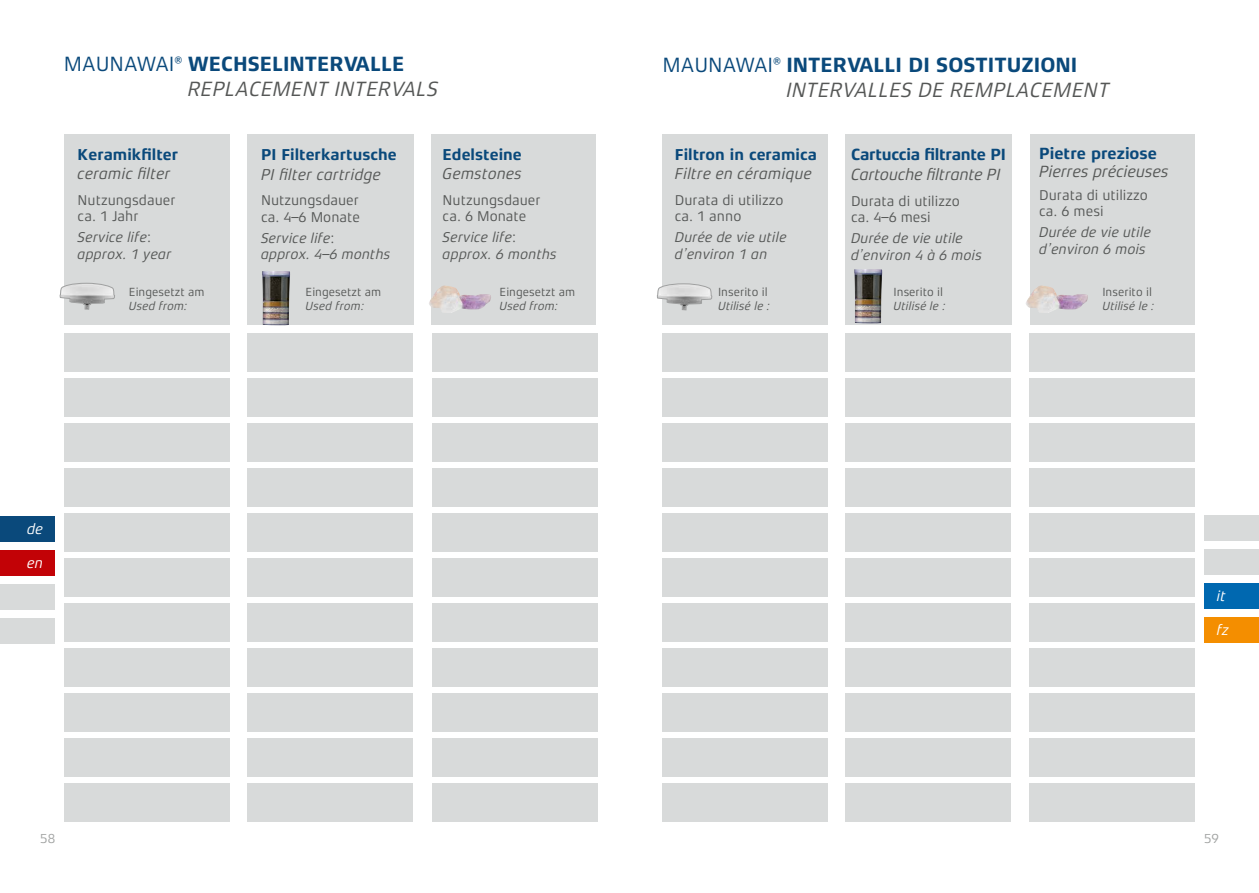
<style>
.page{position:relative;width:1259px;height:893px;background:#fff}
.page>*{position:absolute;margin:0;border:0;box-sizing:border-box;transform-origin:0 0}
.t1{font:italic 21px "Xenois Sans Pro";color:#555756}
.t2{font:700 21px "Xenois Sans Pro";color:#0a497b}
.t3{font:21px "Xenois Sans Pro";color:#0a497b}
.t4{font:italic 16.5px "Xenois Sans Pro";letter-spacing:-.015em;color:#555756}
.t5{font:700 16.5px "Xenois Sans Pro";color:#0a497b}
.t6{font:700 16.05px "Xenois Sans Pro";color:#0a497b}
.t7{font:italic 16.05px "Xenois Sans Pro";color:#555756}
.t8{font:italic 15px "Xenois Sans Pro";color:#fff}
.t9{font:italic 14.4px/16.5px "Xenois Sans Pro";color:#555756}
.t10{font:14.4px/16.5px "Xenois Sans Pro";color:#555756}
.t11{font:13.5px "Xenois Sans Pro";color:#a1a3a2}
.t12{font:12px "Xenois Sans Pro";color:#555756}
.t13{font:italic 12px "Xenois Sans Pro";color:#555756}
.s1{font-weight:700}
.s2{font-style:normal}
.s3{font-weight:400}
</style>
<div class="page">
<div style="left:1030px;top:134px;width:164px;height:190px;background:#d8dada"></div>
<div style="left:662px;top:134px;width:166px;height:190px;background:#d8dada"></div>
<div style="left:661px;top:333px;width:166px;height:39px;background:#d8dada"></div>
<div style="left:661px;top:378px;width:166px;height:39px;background:#d8dada"></div>
<div style="left:661px;top:423px;width:166px;height:39px;background:#d8dada"></div>
<div style="left:661px;top:468px;width:166px;height:39px;background:#d8dada"></div>
<div style="left:661px;top:513px;width:166px;height:39px;background:#d8dada"></div>
<div style="left:661px;top:558px;width:166px;height:39px;background:#d8dada"></div>
<div style="left:661px;top:603px;width:166px;height:39px;background:#d8dada"></div>
<div style="left:661px;top:648px;width:166px;height:39px;background:#d8dada"></div>
<div style="left:661px;top:693px;width:166px;height:39px;background:#d8dada"></div>
<div style="left:661px;top:738px;width:166px;height:39px;background:#d8dada"></div>
<div style="left:661px;top:783px;width:166px;height:39px;background:#d8dada"></div>
<div style="left:845px;top:134px;width:167px;height:190px;background:#d8dada"></div>
<div style="left:845px;top:333px;width:166px;height:39px;background:#d8dada"></div>
<div style="left:845px;top:378px;width:166px;height:39px;background:#d8dada"></div>
<div style="left:845px;top:423px;width:166px;height:39px;background:#d8dada"></div>
<div style="left:845px;top:468px;width:166px;height:39px;background:#d8dada"></div>
<div style="left:845px;top:513px;width:166px;height:39px;background:#d8dada"></div>
<div style="left:845px;top:558px;width:166px;height:39px;background:#d8dada"></div>
<div style="left:845px;top:603px;width:166px;height:39px;background:#d8dada"></div>
<div style="left:845px;top:648px;width:166px;height:39px;background:#d8dada"></div>
<div style="left:845px;top:693px;width:166px;height:39px;background:#d8dada"></div>
<div style="left:845px;top:738px;width:166px;height:39px;background:#d8dada"></div>
<div style="left:845px;top:783px;width:166px;height:39px;background:#d8dada"></div>
<div style="left:1029px;top:333px;width:166px;height:39px;background:#d8dada"></div>
<div style="left:1029px;top:378px;width:166px;height:39px;background:#d8dada"></div>
<div style="left:1029px;top:423px;width:166px;height:39px;background:#d8dada"></div>
<div style="left:1029px;top:468px;width:166px;height:39px;background:#d8dada"></div>
<div style="left:1029px;top:513px;width:166px;height:39px;background:#d8dada"></div>
<div style="left:1029px;top:558px;width:166px;height:39px;background:#d8dada"></div>
<div style="left:1029px;top:603px;width:166px;height:39px;background:#d8dada"></div>
<div style="left:1029px;top:648px;width:166px;height:39px;background:#d8dada"></div>
<div style="left:1029px;top:693px;width:166px;height:39px;background:#d8dada"></div>
<div style="left:1029px;top:738px;width:166px;height:39px;background:#d8dada"></div>
<div style="left:1029px;top:783px;width:166px;height:39px;background:#d8dada"></div>
<div style="left:1204px;top:617px;width:55px;height:25px;background:#f48e00"></div>
<div style="left:1204px;top:583px;width:55px;height:25px;background:#0068b0"></div>
<div style="left:1204px;top:549px;width:55px;height:25px;background:#d8dada"></div>
<div style="left:1204px;top:515px;width:55px;height:25px;background:#d8dada"></div>
<div style="left:0;top:618px;width:55px;height:26px;background:#d8dada"></div>
<div style="left:0;top:584px;width:55px;height:26px;background:#d8dada"></div>
<div style="left:0;top:550px;width:55px;height:26px;background:#c20206"></div>
<div style="left:0;top:516px;width:55px;height:25px;background:#0a497b"></div>
<div style="left:432px;top:134px;width:164px;height:190px;background:#d8dada"></div>
<div style="left:64px;top:134px;width:166px;height:190px;background:#d8dada"></div>
<div style="left:64px;top:333px;width:166px;height:39px;background:#d8dada"></div>
<div style="left:64px;top:378px;width:166px;height:39px;background:#d8dada"></div>
<div style="left:64px;top:423px;width:166px;height:39px;background:#d8dada"></div>
<div style="left:64px;top:468px;width:166px;height:39px;background:#d8dada"></div>
<div style="left:64px;top:513px;width:166px;height:39px;background:#d8dada"></div>
<div style="left:64px;top:558px;width:166px;height:39px;background:#d8dada"></div>
<div style="left:64px;top:603px;width:166px;height:39px;background:#d8dada"></div>
<div style="left:64px;top:648px;width:166px;height:39px;background:#d8dada"></div>
<div style="left:64px;top:693px;width:166px;height:39px;background:#d8dada"></div>
<div style="left:64px;top:738px;width:166px;height:39px;background:#d8dada"></div>
<div style="left:64px;top:783px;width:166px;height:39px;background:#d8dada"></div>
<div style="left:247px;top:135px;width:166px;height:190px;background:#d8dada"></div>
<div style="left:247px;top:333px;width:166px;height:39px;background:#d8dada"></div>
<div style="left:247px;top:378px;width:166px;height:39px;background:#d8dada"></div>
<div style="left:247px;top:423px;width:166px;height:39px;background:#d8dada"></div>
<div style="left:247px;top:468px;width:166px;height:39px;background:#d8dada"></div>
<div style="left:247px;top:513px;width:166px;height:39px;background:#d8dada"></div>
<div style="left:247px;top:558px;width:166px;height:39px;background:#d8dada"></div>
<div style="left:247px;top:603px;width:166px;height:39px;background:#d8dada"></div>
<div style="left:247px;top:648px;width:166px;height:39px;background:#d8dada"></div>
<div style="left:247px;top:693px;width:166px;height:39px;background:#d8dada"></div>
<div style="left:247px;top:738px;width:166px;height:39px;background:#d8dada"></div>
<div style="left:247px;top:783px;width:166px;height:39px;background:#d8dada"></div>
<div style="left:432px;top:333px;width:165px;height:39px;background:#d8dada"></div>
<div style="left:432px;top:378px;width:165px;height:39px;background:#d8dada"></div>
<div style="left:432px;top:423px;width:165px;height:39px;background:#d8dada"></div>
<div style="left:432px;top:468px;width:165px;height:39px;background:#d8dada"></div>
<div style="left:432px;top:513px;width:165px;height:39px;background:#d8dada"></div>
<div style="left:432px;top:558px;width:165px;height:39px;background:#d8dada"></div>
<div style="left:432px;top:603px;width:165px;height:39px;background:#d8dada"></div>
<div style="left:432px;top:648px;width:165px;height:39px;background:#d8dada"></div>
<div style="left:432px;top:693px;width:165px;height:39px;background:#d8dada"></div>
<div style="left:432px;top:738px;width:165px;height:39px;background:#d8dada"></div>
<div style="left:432px;top:783px;width:165px;height:39px;background:#d8dada"></div>
<svg style="left:60px;top:283px;width:55px;height:27px"></svg>
<svg style="left:657px;top:283px;width:55px;height:27px"></svg>
<img style="left:262px;top:271px;width:28px;height:54px">
<img style="left:854px;top:269px;width:28px;height:55px">
<img style="left:429px;top:285px;width:62px;height:28px">
<img style="left:1026px;top:285px;width:62px;height:28px">
<h1 class="t3" style="left:64px;top:52px;width:181px">MAUNAWAI® <span class="s1">Wechseli</span></h1>
<h1 class="t2" style="left:289px;top:52px;width:93px">ntervalle</h1>
<h1 class="t1" style="left:188px;top:77px;width:252px">REPLACEMENT INTERVALS</h1>
<p class="t6" style="left:78px;top:145px;width:102px">Keramikfilter</p>
<p class="t7" style="left:78px;top:165px;width:94px">ceramic filter</p>
<p class="t10" style="left:78px;top:192px;width:100px">Nutzungsdauer ca. 1 Jahr</p>
<p class="t9" style="left:78px;top:229px;width:95px">Service life<span class="s2">: </span>approx. 1 year</p>
<p class="t12" style="left:129px;top:285px;width:77px">Eingesetzt am</p>
<p class="t13" style="left:129px;top:299px;width:60px">Used from:</p>
<p class="t6" style="left:261px;top:146px;width:137px">PI Filterkartusche</p>
<p class="t7" style="left:261px;top:165px;width:122px">PI filter cartridge</p>
<p class="t10" style="left:261px;top:192px;width:101px">Nutzungsdauer ca. 4–6 Monate</p>
<p class="t9" style="left:261px;top:229px;width:131px">Service life<span class="s2">:<br></span>approx. 4–6 months</p>
<p class="t12" style="left:306px;top:285px;width:77px">Eingesetzt am</p>
<p class="t13" style="left:306px;top:299px;width:60px">Used from:</p>
<p class="t6" style="left:442px;top:145px;width:81px">Edelsteine</p>
<p class="t7" style="left:442px;top:165px;width:81px">Gemstones</p>
<p class="t10" style="left:442px;top:192px;width:100px">Nutzungsdauer ca. 6 Monate</p>
<p class="t9" style="left:442px;top:229px;width:116px">Service life<span class="s2">: </span>approx. 6 months</p>
<p class="t12" style="left:499px;top:285px;width:77px">Eingesetzt am</p>
<p class="t13" style="left:499px;top:299px;width:60px">Used from:</p>
<p class="t8" style="left:27px;top:521px;width:18px">de</p>
<p class="t8" style="left:27px;top:555px;width:18px">en</p>
<h1 class="t2" style="left:662px;top:52px;width:221px"><span class="s3">MAUNAWAI®</span> Intervalli</h1>
<h1 class="t2" style="left:908px;top:52px;width:42px">di sos</h1>
<h1 class="t2" style="left:975px;top:52px;width:100px">tituzioni</h1>
<h1 class="t1" style="left:786px;top:78px;width:325px">INTERVALLES DE REMPLACEMENT</h1>
<p class="t6" style="left:675px;top:145px;width:144px">Filtron in ceramica</p>
<p class="t7" style="left:675px;top:165px;width:139px">Filtre en céramique</p>
<p class="t10" style="left:675px;top:192px;width:110px">Durata di utilizzo ca. 1 anno</p>
<p class="t9" style="left:675px;top:229px;width:113px">Durée de vie utile d’environ 1 an</p>
<p class="t12" style="left:718px;top:285px;width:51px">Inserito il</p>
<p class="t13" style="left:718px;top:299px;width:54px">Utilisé le :</p>
<p class="t5" style="left:851px;top:145px;width:156px">Cartuccia filtrante PI</p>
<p class="t4" style="left:851px;top:165px;width:151px">Cartouche filtrante PI</p>
<p class="t10" style="left:851px;top:192px;width:110px">Durata di utilizzo ca. 4–6 mesi</p>
<p class="t9" style="left:851px;top:230px;width:133px">Durée de vie utile d’environ 4 à 6 mois</p>
<p class="t12" style="left:893px;top:285px;width:51px">Inserito il</p>
<p class="t13" style="left:893px;top:299px;width:54px">Utilisé le :</p>
<p class="t5" style="left:1039px;top:144px;width:119px">Pietre preziose</p>
<p class="t4" style="left:1039px;top:162px;width:131px">Pierres précieuses</p>
<p class="t10" style="left:1039px;top:187px;width:110px">Durata di utilizzo ca. 6 mesi</p>
<p class="t9" style="left:1039px;top:224px;width:113px">Durée de vie utile d’environ 6 mois</p>
<p class="t12" style="left:1102px;top:285px;width:51px">Inserito il</p>
<p class="t13" style="left:1102px;top:299px;width:54px">Utilisé le :</p>
<p class="t8" style="left:1216px;top:588px;width:11px">it</p>
<p class="t8" style="left:1216px;top:622px;width:14px">fz</p>
<p class="t11" style="left:40px;top:831px;width:16px">58</p>
<p class="t11" style="left:1204px;top:831px;width:16px">59</p>
</div>
